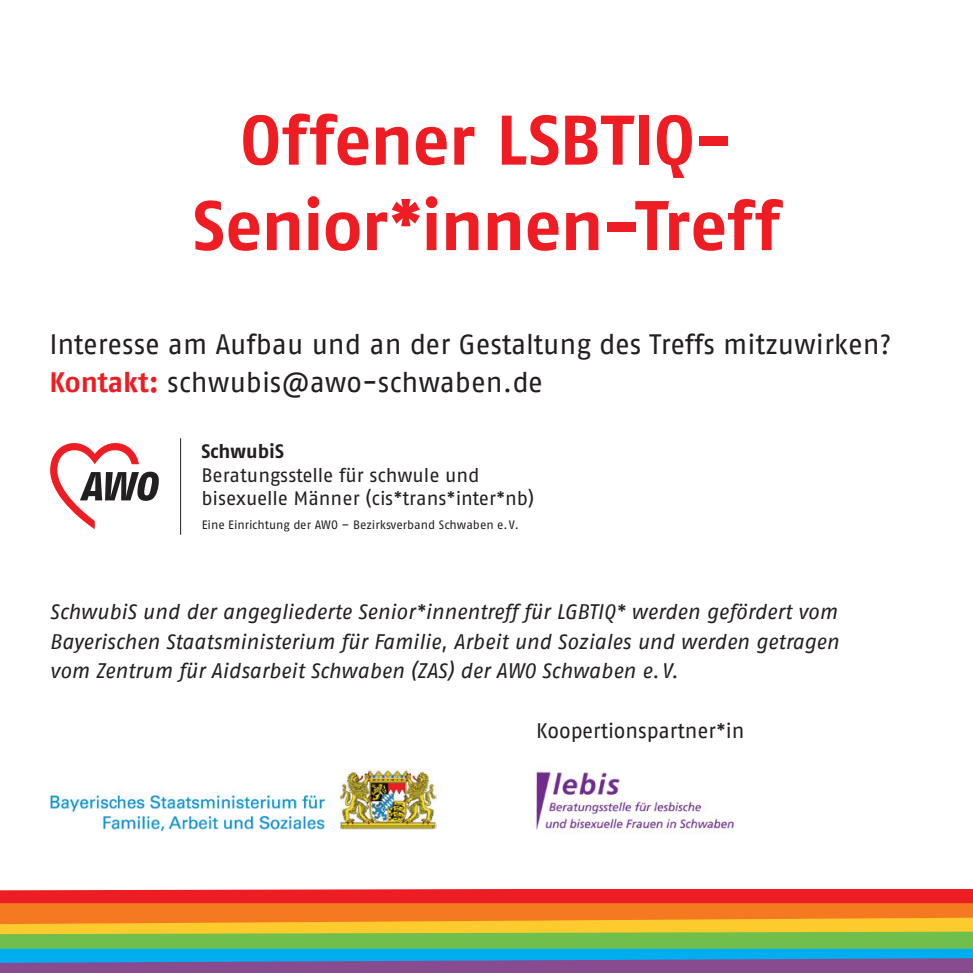
<style>
.page{position:relative;width:973px;height:973px;background:#fff}
.page>*{position:absolute;margin:0;border:0;box-sizing:border-box;transform-origin:0 0}
.t1{font:700 70px/85.4px "AWO Fago Office";letter-spacing:-.015em;color:#ee1d23;text-align:center}
.t2{font:28px/38.5px "AWO Fago Office";color:#231f20}
.t3{font:italic 21px/29.8px "AWO Fago Office";letter-spacing:-.005em;color:#231f20;text-align:justify}
.t4{font:21px "AWO Fago Office";color:#231f20}
.t5{font:19.6px/23.4px "AWO Fago Office";color:#231f20}
.t6{font:700 19.6px "AWO Fago Office";color:#231f20}
.t7{font:12.25px "AWO Fago Office";color:#231f20}
.s1{font-weight:700;color:#ee1d23}
</style>
<div class="page">
<svg style="left:0;top:889px;width:972px;height:83px"></svg>
<svg style="left:50px;top:443px;width:109px;height:86px"></svg>
<hr style="left:180px;top:438px;width:1px;height:96px;background:#231f20">
<img style="left:50px;top:769px;width:387px;height:62px">
<img style="left:536px;top:771px;width:198px;height:63px">
<h1 class="t1" style="left:193px;top:96px;width:588px">Offener LSBTIQ-<br>Senior*innen-Treff</h1>
<h2 class="t2" style="left:50px;top:324px;width:843px">Interesse am Aufbau und an der Gestaltung des Treffs mitzuwirken?<br><span class="s1">Kontakt:</span> schwubis@awo-schwaben.de</h2>
<p class="t6" style="left:201px;top:440px;width:84px">SchwubiS</p>
<p class="t5" style="left:201px;top:463px;width:334px">Beratungsstelle für schwule und bisexuelle Männer (cis*trans*inter*nb)</p>
<p class="t7" style="left:202px;top:518px;width:318px">Eine Einrichtung der AWO – Bezirksverband Schwaben e.V.</p>
<p class="t3" style="left:50px;top:596px;width:790px">SchwubiS und der angegliederte Senior*innentreff für LGBTIQ* werden gefördert vom Bayerischen Staatsministerium für Familie, Arbeit und Soziales und werden getragen vom Zentrum für Aidsarbeit Schwaben (ZAS) der AWO Schwaben e. V.</p>
<p class="t4" style="left:536px;top:718px;width:210px">Koopertionspartner*in</p>
</div>
